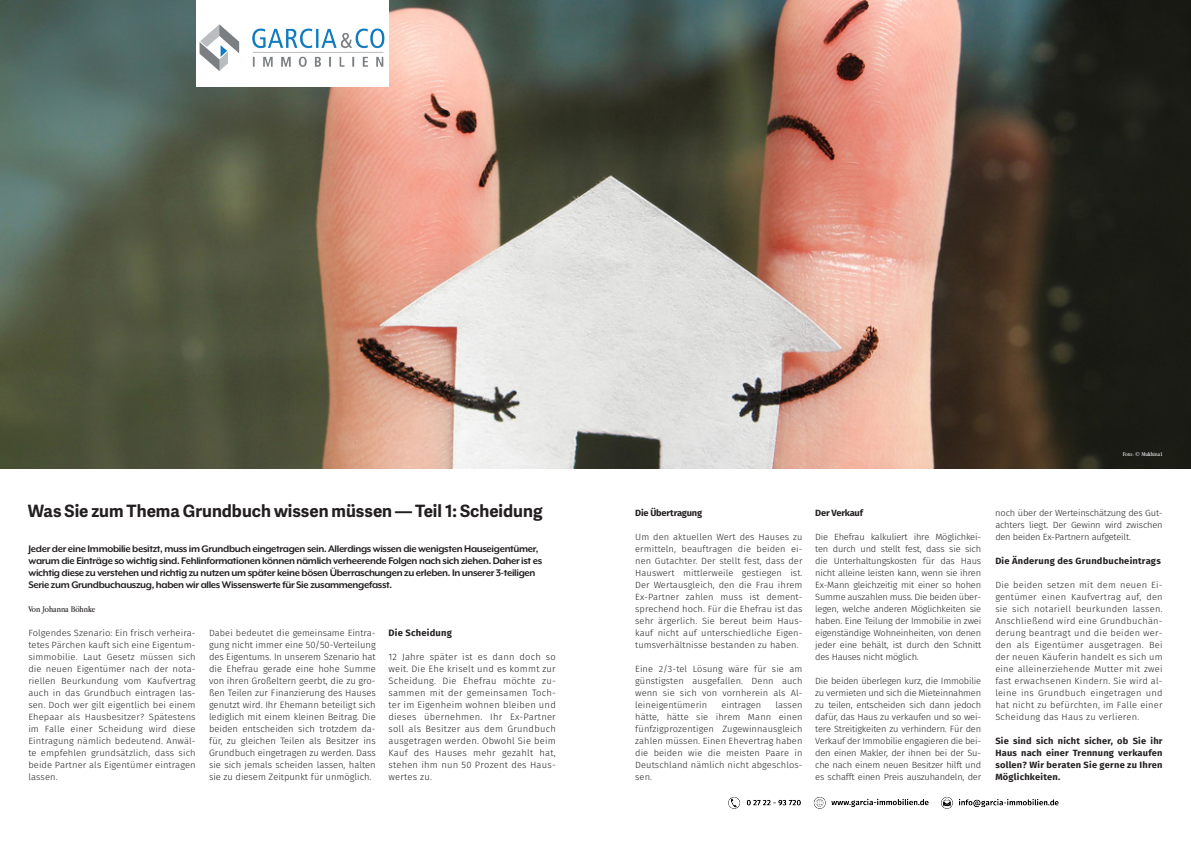
<style>
.page{position:relative;width:1191px;height:842px;background:#fff}
.page>*{position:absolute;margin:0;border:0;box-sizing:border-box;transform-origin:0 0}
.t1{font:700 17px "Adelle Sans";color:#231f20}
.t2{font:700 11px/12px "Mr Eaves XL Mod OT";letter-spacing:-.03em;color:#231f20}
.t3{font:300 9.3px/12px "Fira Sans";letter-spacing:.01em;color:#231f20;text-align:justify}
.t4{font:700 9.3px "Fira Sans";letter-spacing:.025em;color:#231f20}
.t5{font:300 9px/12px "Fira Sans";letter-spacing:.01em;color:#231f20;text-align:justify}
.t6{font:300 9px/12px "Fira Sans";letter-spacing:.01em;color:#231f20;text-align:justify;scale:1.04 1}
.t7{font:700 9px/12px "Fira Sans";letter-spacing:.025em;color:#231f20;text-align:justify}
.t8{font:700 9px "Fira Sans";letter-spacing:-.02em;color:#231f20}
.t9{font:9px "Apple Garamond";color:#231f20}
.t10{font:6px "Apple Garamond";color:#fff}
</style>
<div class="page">
<img style="left:0;top:0;width:1191px;height:809px">
<h1 class="t1" style="left:28px;top:498px;width:516px">Was Sie zum Thema Grundbuch wissen müssen — Teil 1: Scheidung</h1>
<p class="t2" style="left:29px;top:543px;width:515px">Jeder der eine Immobilie besitzt, muss im Grundbuch eingetragen sein. Allerdings wissen die wenigsten Hauseigentümer, warum die Einträge so wichtig sind. Fehlinformationen können nämlich verheerende Folgen nach sich ziehen. Daher ist es wichtig diese zu verstehen und richtig zu nutzen um später keine bösen Überraschungen zu erleben. In unserer 3-teiligen Serie zum Grundbuchauszug, haben wir alles Wissenswerte für Sie zusammengefasst.</p>
<p class="t9" style="left:28px;top:604px;width:69px">Von Johanna Böhnke</p>
<p class="t6" style="left:28px;top:627px;width:162px">Folgendes Szenario: Ein frisch verheira&shy;tetes Pärchen kauft sich eine Eigentum&shy;simmobilie. Laut Gesetz müssen sich die neuen Eigentümer nach der nota&shy;riellen Beurkundung vom Kaufvertrag auch in das Grundbuch eintragen las&shy;sen. Doch wer gilt eigentlich bei einem Ehepaar als Hausbesitzer? Spätestens im Falle einer Scheidung wird diese Eintragung nämlich bedeutend. Anwäl&shy;te empfehlen grundsätzlich, dass sich beide Partner als Eigentümer eintragen lassen.</p>
<p class="t5" style="left:209px;top:627px;width:168px">Dabei bedeutet die gemeinsame Eintra-</p>
<p class="t3" style="left:209px;top:639px;width:168px">gung nicht immer eine 50/50-Verteilung des Eigentums. In unserem Szenario hat die Ehefrau gerade eine hohe Summe von ihren Großeltern geerbt, die zu gro&shy;ßen Teilen zur Finanzierung des Hauses genutzt wird. Ihr Ehemann beteiligt sich lediglich mit einem kleinen Beitrag. Die beiden entscheiden sich trotzdem da&shy;für, zu gleichen Teilen als Besitzer ins Grundbuch eingetragen zu werden. Dass sie sich jemals scheiden lassen, halten sie zu diesem Zeitpunkt für unmöglich.</p>
<p class="t4" style="left:388px;top:626px;width:65px">Die Scheidung</p>
<p class="t3" style="left:388px;top:651px;width:169px">12 Jahre später ist es dann doch so weit. Die Ehe kriselt und es kommt zur Scheidung. Die Ehefrau möchte zu&shy;sammen mit der gemeinsamen Toch&shy;ter im Eigenheim wohnen bleiben und dieses übernehmen. Ihr Ex-Partner soll als Besitzer aus dem Grundbuch ausgetragen werden. Obwohl Sie beim Kauf des Hauses mehr gezahlt hat, stehen ihm nun 50 Prozent des Haus&shy;wertes zu.</p>
<p class="t10" style="left:1122px;top:451px;width:41px">Foto: © Mukhina1</p>
<p class="t8" style="left:635px;top:507px;width:69px">Die Übertragung</p>
<p class="t5" style="left:635px;top:531px;width:169px">Um den aktuellen Wert des Hauses zu ermitteln, beauftragen die beiden ei&shy;nen Gutachter. Der stellt fest, dass der Hauswert mittlerweile gestiegen ist.<br>Der Wertausgleich, den die Frau ihrem Ex-Partner zahlen muss ist dement&shy;sprechend hoch. Für die Ehefrau ist das sehr ärgerlich. Sie bereut beim Haus&shy;kauf nicht auf unterschiedliche Eigen&shy;tumsverhältnisse bestanden zu haben.</p>
<p class="t5" style="left:635px;top:663px;width:169px">Eine 2/3-tel Lösung wäre für sie am günstigsten ausgefallen. Denn auch wenn sie sich von vornherein als Al&shy;leineigentümerin</p>
<p class="t5" style="left:721px;top:699px;width:41px">eintragen</p>
<p class="t5" style="left:635px;top:699px;width:169px;text-indent:140px">lassen hätte, hätte sie ihrem Mann einen fünfzigprozentigen Zugewinnausgleich zahlen müssen. Einen Ehevertrag haben die beiden wie die meisten Paare in Deutschland nämlich nicht abgeschlos&shy;sen.</p>
<p class="t8" style="left:815px;top:507px;width:49px">Der Verkauf</p>
<p class="t5" style="left:815px;top:531px;width:167px">Die Ehefrau kalkuliert ihre Möglichkei&shy;ten durch und stellt fest, dass sie sich die Unterhaltungskosten für das Haus nicht alleine leisten kann, wenn sie ihren Ex-Mann gleichzeitig mit einer so hohen Summe auszahlen muss. Die beiden über&shy;legen, welche anderen Möglichkeiten sie haben. Eine Teilung der Immobilie in zwei eigenständige Wohneinheiten, von denen jeder eine behält, ist durch den Schnitt des Hauses nicht möglich.</p>
<p class="t5" style="left:815px;top:675px;width:167px">Die beiden überlegen kurz, die Immobilie zu vermieten und sich die Mieteinnahmen zu teilen, entscheiden sich dann jedoch dafür, das Haus zu verkaufen und so wei&shy;tere Streitigkeiten zu verhindern. Für den Verkauf der Immobilie engagieren die bei&shy;den einen Makler, der ihnen bei der Su&shy;che nach einem neuen Besitzer hilft und es schafft einen Preis auszuhandeln, der</p>
<p class="t5" style="left:995px;top:507px;width:169px">noch über der Werteinschätzung des Gut&shy;achters liegt. Der Gewinn wird zwischen den beiden Ex-Partnern aufgeteilt.</p>
<p class="t7" style="left:995px;top:555px;width:167px">Die Änderung des Grundbucheintrags</p>
<p class="t5" style="left:995px;top:579px;width:169px">Die beiden setzen mit dem neuen Ei&shy;gentümer einen Kaufvertrag auf, den sie sich notariell beurkunden lassen.<br>Anschließend wird eine Grundbuchän&shy;derung beantragt und die beiden wer&shy;den als Eigentümer ausgetragen. Bei der neuen Käuferin handelt es sich um eine alleinerziehende Mutter mit zwei fast erwachsenen Kindern. Sie wird al&shy;leine ins Grundbuch eingetragen und hat nicht zu befürchten, im Falle einer Scheidung das Haus zu verlieren.</p>
<p class="t7" style="left:995px;top:735px;width:169px">Sie sind sich nicht sicher, ob Sie ihr Haus nach einer Trennung verkaufen sollen? Wir beraten Sie gerne zu Ihren Möglichkeiten.</p>
</div>
